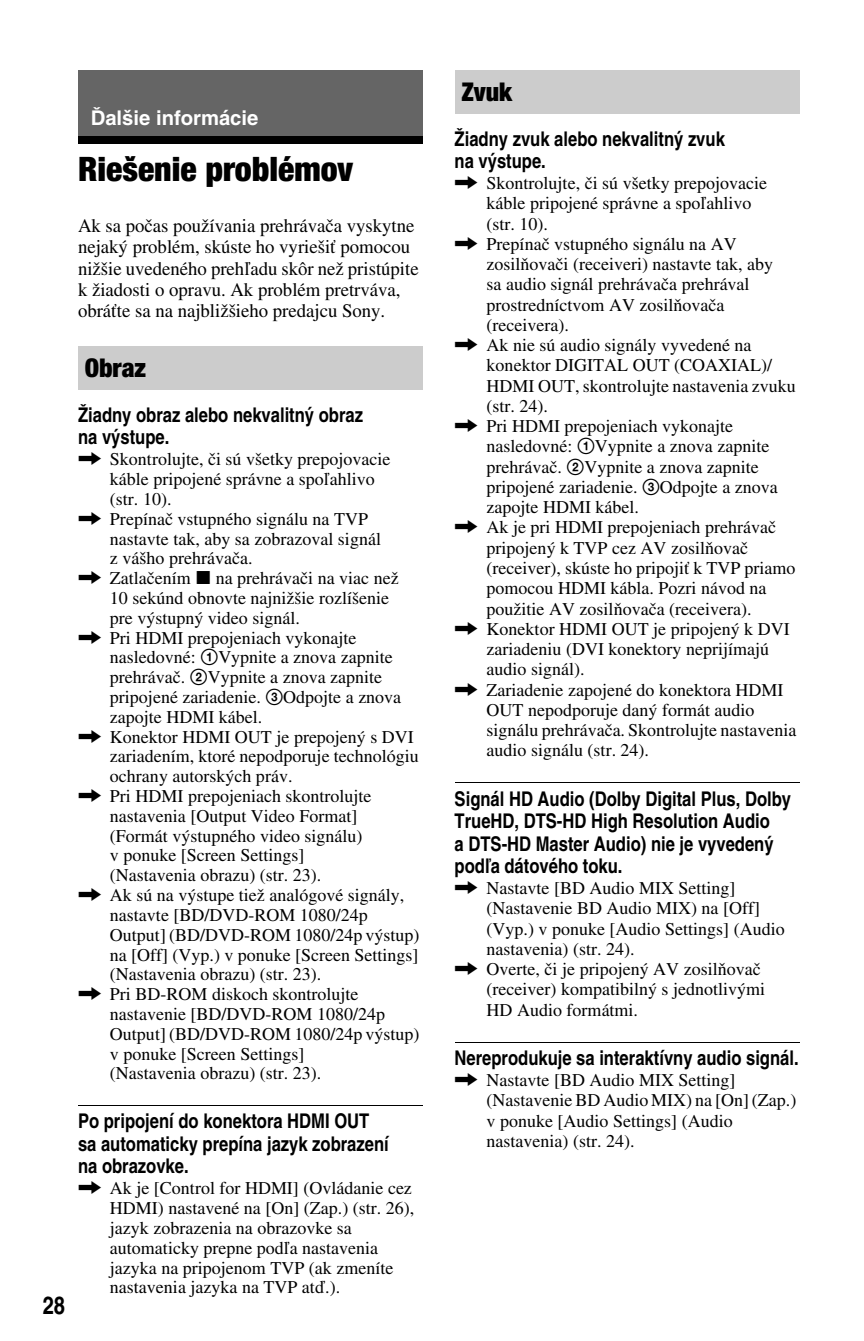
<style>
.page{position:relative;width:864px;height:1341px;background:#fff}
.page>*{position:absolute;margin:0;border:0;box-sizing:border-box;transform-origin:0 0}
.t1{font:900 condensed 33.75px "Helvetica Neue CE";color:#000}
.t2{font:900 condensed 25.88px "Helvetica Neue CE";color:#000}
.t3{font:700 condensed 24.75px "Helvetica CE";color:#000}
.t4{font:700 condensed 20.25px/22.5px "Helvetica CE";color:#000}
.t5{font:700 20.25px "Helvetica CE";color:#fff}
.t6{font:19.12px/21.4px "Times CE";color:#000}
.t7{font:18px/19.8px "Times CE";color:#000}
.s1{font-family:"Sony PS Arrow"}
.s2{font-family:"Sony PS Common"}
.s3{font-family:"Sony PS Circled Posi";font-size:16.88px}
</style>
<div class="page">
<div style="left:78px;top:70px;width:344px;height:80px;background:#656565"></div>
<div style="left:78px;top:136px;width:344px;height:22px;background:#fff"></div>
<div style="left:78px;top:136px;width:344px;height:8px;background:#000"></div>
<hr style="left:78px;top:1105px;width:344px;height:1px;background:#000">
<hr style="left:454px;top:782px;width:345px;height:1px;background:#000">
<hr style="left:454px;top:1042px;width:345px;height:1px;background:#000">
<div style="left:78px;top:346px;width:344px;height:44px;background:#ccc"></div>
<div style="left:454px;top:70px;width:345px;height:44px;background:#ccc"></div>
<p class="t5" style="left:91px;top:110px;width:169px">Ďalšie informácie</p>
<h1 class="t1" style="left:78px;top:157px;width:276px">Riešenie problémov</h1>
<p class="t6" style="left:78px;top:217px;width:342px">Ak sa počas používania prehrávača vyskytne nejaký problém, skúste ho vyriešiť pomocou nižšie uvedeného prehľadu skôr než pristúpite k žiadosti o opravu. Ak problém pretrváva, obráťte sa na najbližšieho predajcu Sony.</p>
<h3 class="t3" style="left:43px;top:1295px;width:24px">28</h3>
<h2 class="t2" style="left:85px;top:358px;width:63px">Obraz</h2>
<p class="t4" style="left:78px;top:405px;width:286px">Žiadny obraz alebo nekvalitný obraz na výstupe.</p>
<p class="t7" style="left:78px;top:451px;width:314px"><span class="s1">,</span> Skontrolujte, či sú všetky prepojovacie</p>
<p class="t7" style="left:110px;top:471px;width:266px">káble pripojené správne a spoľahlivo</p>
<p class="t7" style="left:110px;top:491px;width:63px">(str. 10).</p>
<p class="t7" style="left:78px;top:510px;width:291px"><span class="s1">,</span> Prepínač vstupného signálu na TVP</p>
<p class="t7" style="left:110px;top:530px;width:272px">nastavte tak, aby sa zobrazoval signál</p>
<p class="t7" style="left:110px;top:550px;width:144px">z vášho prehrávača.</p>
<p class="t7" style="left:78px;top:570px;width:322px"><span class="s1">,</span> Zatlačením <span class="s2">x</span> na prehrávači na viac než</p>
<p class="t7" style="left:110px;top:590px;width:280px">10 sekúnd obnovte najnižšie rozlíšenie</p>
<p class="t7" style="left:110px;top:609px;width:191px">pre výstupný video signál.</p>
<p class="t7" style="left:78px;top:629px;width:280px"><span class="s1">,</span> Pri HDMI prepojeniach vykonajte</p>
<p class="t7" style="left:110px;top:649px;width:284px">nasledovné: <span class="s3">1</span>Vypnite a znova zapnite</p>
<p class="t7" style="left:110px;top:669px;width:273px">prehrávač. <span class="s3">2</span>Vypnite a znova zapnite</p>
<p class="t7" style="left:110px;top:689px;width:293px">pripojené zariadenie. <span class="s3">3</span>Odpojte a znova</p>
<p class="t7" style="left:110px;top:708px;width:154px">zapojte HDMI kábel.</p>
<p class="t7" style="left:78px;top:728px;width:337px"><span class="s1">,</span> Konektor HDMI OUT je prepojený s DVI</p>
<p class="t7" style="left:110px;top:748px;width:310px">zariadením, ktoré nepodporuje technológiu</p>
<p class="t7" style="left:110px;top:768px;width:184px">ochrany autorských práv.</p>
<p class="t7" style="left:78px;top:788px;width:295px"><span class="s1">,</span> Pri HDMI prepojeniach skontrolujte</p>
<p class="t7" style="left:110px;top:807px;width:249px">nastavenia [Output Video Format]</p>
<p class="t7" style="left:110px;top:827px;width:254px">(Formát výstupného video signálu)</p>
<p class="t7" style="left:110px;top:847px;width:196px">v ponuke [Screen Settings]</p>
<p class="t7" style="left:110px;top:867px;width:213px">(Nastavenia obrazu) (str. 23).</p>
<p class="t7" style="left:78px;top:887px;width:328px"><span class="s1">,</span> Ak sú na výstupe tiež analógové signály,</p>
<p class="t7" style="left:110px;top:906px;width:259px">nastavte [BD/DVD-ROM 1080/24p</p>
<p class="t7" style="left:110px;top:926px;width:311px">Output] (BD/DVD-ROM 1080/24p výstup)</p>
<p class="t7" style="left:110px;top:946px;width:310px">na [Off] (Vyp.) v ponuke [Screen Settings]</p>
<p class="t7" style="left:110px;top:966px;width:213px">(Nastavenia obrazu) (str. 23).</p>
<p class="t7" style="left:78px;top:986px;width:282px"><span class="s1">,</span> Pri BD-ROM diskoch skontrolujte</p>
<p class="t7" style="left:110px;top:1005px;width:276px">nastavenie [BD/DVD-ROM 1080/24p</p>
<p class="t7" style="left:110px;top:1025px;width:311px">Output] (BD/DVD-ROM 1080/24p výstup)</p>
<p class="t7" style="left:110px;top:1045px;width:196px">v ponuke [Screen Settings]</p>
<p class="t7" style="left:110px;top:1065px;width:213px">(Nastavenia obrazu) (str. 23).</p>
<p class="t4" style="left:78px;top:1111px;width:312px">Po pripojení do konektora HDMI OUT sa automaticky prepína jazyk zobrazení na obrazovke.</p>
<p class="t7" style="left:110px;top:1180px;width:306px;text-indent:-32px"><span class="s1">,</span> Ak je [Control for HDMI] (Ovládanie cez HDMI) nastavené na [On] (Zap.) (str. 26), jazyk zobrazenia na obrazovke sa automaticky prepne podľa nastavenia jazyka na pripojenom TVP (ak zmeníte nastavenia jazyka na TVP atď.).</p>
<h2 class="t2" style="left:461px;top:82px;width:52px">Zvuk</h2>
<p class="t4" style="left:454px;top:129px;width:272px">Žiadny zvuk alebo nekvalitný zvuk na výstupe.</p>
<p class="t7" style="left:454px;top:175px;width:314px"><span class="s1">,</span> Skontrolujte, či sú všetky prepojovacie</p>
<p class="t7" style="left:486px;top:195px;width:266px">káble pripojené správne a spoľahlivo</p>
<p class="t7" style="left:486px;top:215px;width:63px">(str. 10).</p>
<p class="t7" style="left:454px;top:236px;width:283px"><span class="s1">,</span> Prepínač vstupného signálu na AV</p>
<p class="t7" style="left:486px;top:256px;width:288px">zosilňovači (receiveri) nastavte tak, aby</p>
<p class="t7" style="left:486px;top:276px;width:264px">sa audio signál prehrávača prehrával</p>
<p class="t7" style="left:486px;top:296px;width:239px">prostredníctvom AV zosilňovača</p>
<p class="t7" style="left:486px;top:317px;width:84px">(receivera).</p>
<p class="t7" style="left:454px;top:337px;width:298px"><span class="s1">,</span> Ak nie sú audio signály vyvedené na</p>
<p class="t7" style="left:486px;top:357px;width:287px">konektor DIGITAL OUT (COAXIAL)/</p>
<p class="t7" style="left:486px;top:377px;width:311px">HDMI OUT, skontrolujte nastavenia zvuku</p>
<p class="t7" style="left:486px;top:398px;width:63px">(str. 24).</p>
<p class="t7" style="left:454px;top:418px;width:280px"><span class="s1">,</span> Pri HDMI prepojeniach vykonajte</p>
<p class="t7" style="left:486px;top:438px;width:284px">nasledovné: <span class="s3">1</span>Vypnite a znova zapnite</p>
<p class="t7" style="left:486px;top:458px;width:273px">prehrávač. <span class="s3">2</span>Vypnite a znova zapnite</p>
<p class="t7" style="left:486px;top:479px;width:293px">pripojené zariadenie. <span class="s3">3</span>Odpojte a znova</p>
<p class="t7" style="left:486px;top:499px;width:154px">zapojte HDMI kábel.</p>
<p class="t7" style="left:454px;top:519px;width:323px"><span class="s1">,</span> Ak je pri HDMI prepojeniach prehrávač</p>
<p class="t7" style="left:486px;top:539px;width:263px">pripojený k TVP cez AV zosilňovač</p>
<p class="t7" style="left:486px;top:560px;width:310px">(receiver), skúste ho pripojiť k TVP priamo</p>
<p class="t7" style="left:486px;top:580px;width:281px">pomocou HDMI kábla. Pozri návod na</p>
<p class="t7" style="left:486px;top:600px;width:266px">použitie AV zosilňovača (receivera).</p>
<p class="t7" style="left:454px;top:620px;width:336px"><span class="s1">,</span> Konektor HDMI OUT je pripojený k DVI</p>
<p class="t7" style="left:486px;top:641px;width:284px">zariadeniu (DVI konektory neprijímajú</p>
<p class="t7" style="left:486px;top:661px;width:99px">audio signál).</p>
<p class="t7" style="left:454px;top:681px;width:330px"><span class="s1">,</span> Zariadenie zapojené do konektora HDMI</p>
<p class="t7" style="left:486px;top:701px;width:269px">OUT nepodporuje daný formát audio</p>
<p class="t7" style="left:486px;top:722px;width:311px">signálu prehrávača. Skontrolujte nastavenia</p>
<p class="t7" style="left:486px;top:742px;width:164px">audio signálu (str. 24).</p>
<p class="t4" style="left:454px;top:789px;width:338px">Signál HD Audio (Dolby Digital Plus, Dolby TrueHD, DTS-HD High Resolution Audio<br>a DTS-HD Master Audio) nie je vyvedený podľa dátového toku.</p>
<p class="t7" style="left:454px;top:880px;width:282px"><span class="s1">,</span> Nastavte [BD Audio MIX Setting]</p>
<p class="t7" style="left:486px;top:900px;width:275px">(Nastavenie BD Audio MIX) na [Off]</p>
<p class="t7" style="left:486px;top:920px;width:299px">(Vyp.) v ponuke [Audio Settings] (Audio</p>
<p class="t7" style="left:486px;top:941px;width:149px">nastavenia) (str. 24).</p>
<p class="t7" style="left:454px;top:961px;width:307px"><span class="s1">,</span> Overte, či je pripojený AV zosilňovač</p>
<p class="t7" style="left:486px;top:981px;width:280px">(receiver) kompatibilný s jednotlivými</p>
<p class="t7" style="left:486px;top:1001px;width:153px">HD Audio formátmi.</p>
<p class="t4" style="left:454px;top:1048px;width:345px">Nereprodukuje sa interaktívny audio signál.</p>
<p class="t7" style="left:486px;top:1071px;width:311px;text-indent:-32px"><span class="s1">,</span> Nastavte [BD Audio MIX Setting] (Nastavenie BD Audio MIX) na [On] (Zap.) v ponuke [Audio Settings] (Audio nastavenia) (str. 24).</p>
</div>
